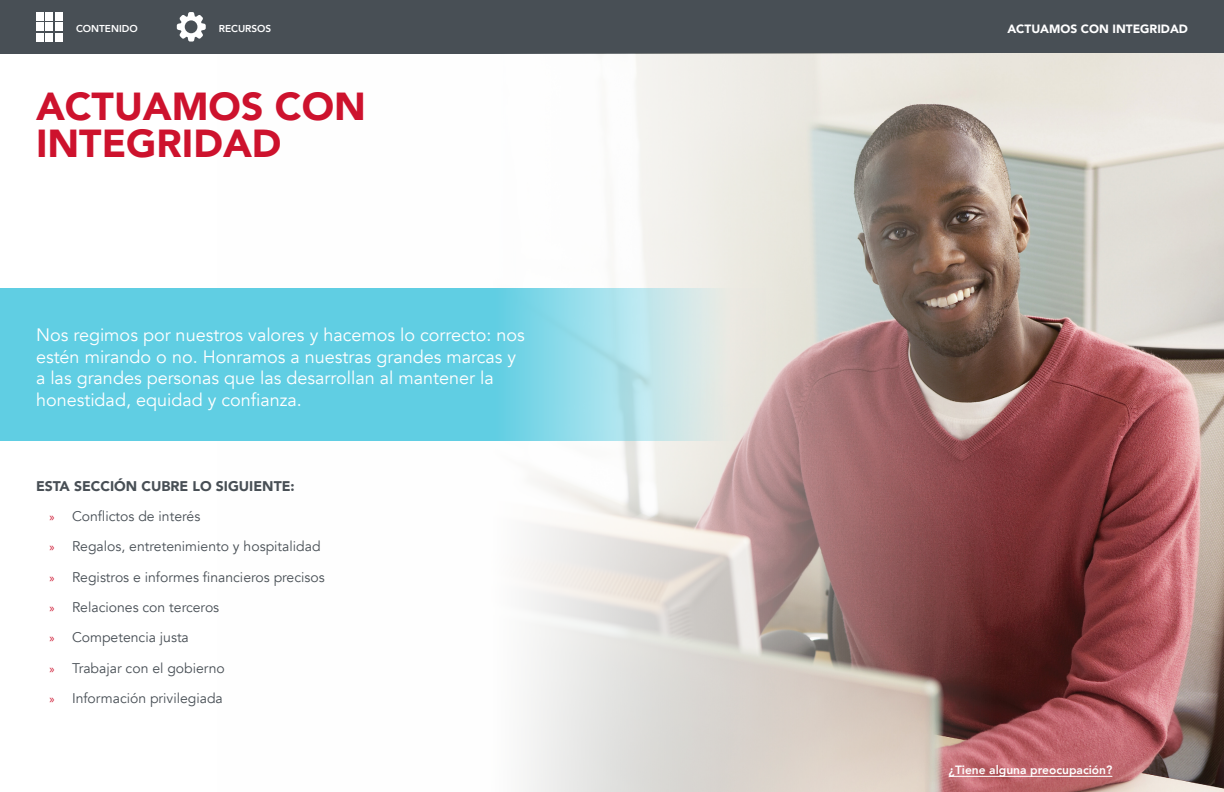
<style>
.page{position:relative;width:1224px;height:792px;background:#fff}
.page>*{position:absolute;margin:0;border:0;box-sizing:border-box;transform-origin:0 0}
.t1{font:900 39px/37px "Avenir";color:#cd122d}
.t2{font:18px/21.6px "Avenir";color:#fff}
.t3{font:14px/30.3px "Avenir";color:#484f55}
.t4{font:900 12px "Avenir";color:#fff}
.t5{font:800 12px "Avenir";color:#fff}
.t6{font:800 10px "Avenir";color:#fff}
.s1{font-weight:900}
.s2{font-family:"Myriad Pro";font-size:12px;color:#cd122d}
</style>
<div class="page">
<div style="left:0;top:0;width:1224px;height:54px;background:#484f55"></div>
<div style="left:36px;top:12px;width:8px;height:8px;background:#fff"></div>
<div style="left:36px;top:23px;width:8px;height:8px;background:#fff"></div>
<div style="left:36px;top:33px;width:8px;height:8px;background:#fff"></div>
<div style="left:46px;top:12px;width:7px;height:9px;background:#fff"></div>
<div style="left:46px;top:23px;width:7px;height:8px;background:#fff"></div>
<div style="left:46px;top:33px;width:7px;height:9px;background:#fff"></div>
<div style="left:55px;top:12px;width:8px;height:8px;background:#fff"></div>
<div style="left:55px;top:23px;width:8px;height:8px;background:#fff"></div>
<div style="left:55px;top:33px;width:8px;height:8px;background:#fff"></div>
<svg style="left:177px;top:12px;width:29px;height:30px"></svg>
<img style="left:521px;top:54px;width:703px;height:738px">
<svg style="left:0;top:288px;width:765px;height:153px;background:#7cd4e4"></svg>
<hr style="left:949px;top:776px;width:163px;height:1px;background:#fff">
<p class="t4" style="left:1072px;top:19px;width:117px">EL TÍTULO VA AQUÍ</p>
<p class="t6" style="left:76px;top:21px;width:63px">CONTENIDO</p>
<p class="t6" style="left:219px;top:21px;width:54px">RECURSOS</p>
<p class="t4" style="left:1007px;top:19px;width:182px">ACTUAMOS CON INTEGRIDAD</p>
<h1 class="t1" style="left:36px;top:87px;width:331px">ACTUAMOS CON<br>INTEGRIDAD</h1>
<p class="t2" style="left:36px;top:324px;width:490px">Nos regimos por nuestros valores y hacemos lo correcto: nos estén mirando o no. Honramos a nuestras grandes marcas y a las grandes personas que las desarrollan al mantener la honestidad, equidad y confianza.</p>
<p class="t3" style="left:50px;top:471px;width:277px;text-indent:-14px"><span class="s1">ESTA SECCIÓN CUBRE LO SIGUIENTE:<br></span><span class="s2">»</span> Conflictos de interés<br><span class="s2">»</span> Regalos, entretenimiento y hospitalidad <span class="s2">»</span> Registros e informes financieros precisos <span class="s2">»</span> Relaciones con terceros<br><span class="s2">»</span> Competencia justa<br><span class="s2">»</span> Trabajar con el gobierno<br><span class="s2">»</span> Información privilegiada</p>
<p class="t5" style="left:949px;top:761px;width:165px">¿Tiene alguna preocupación?</p>
</div>
